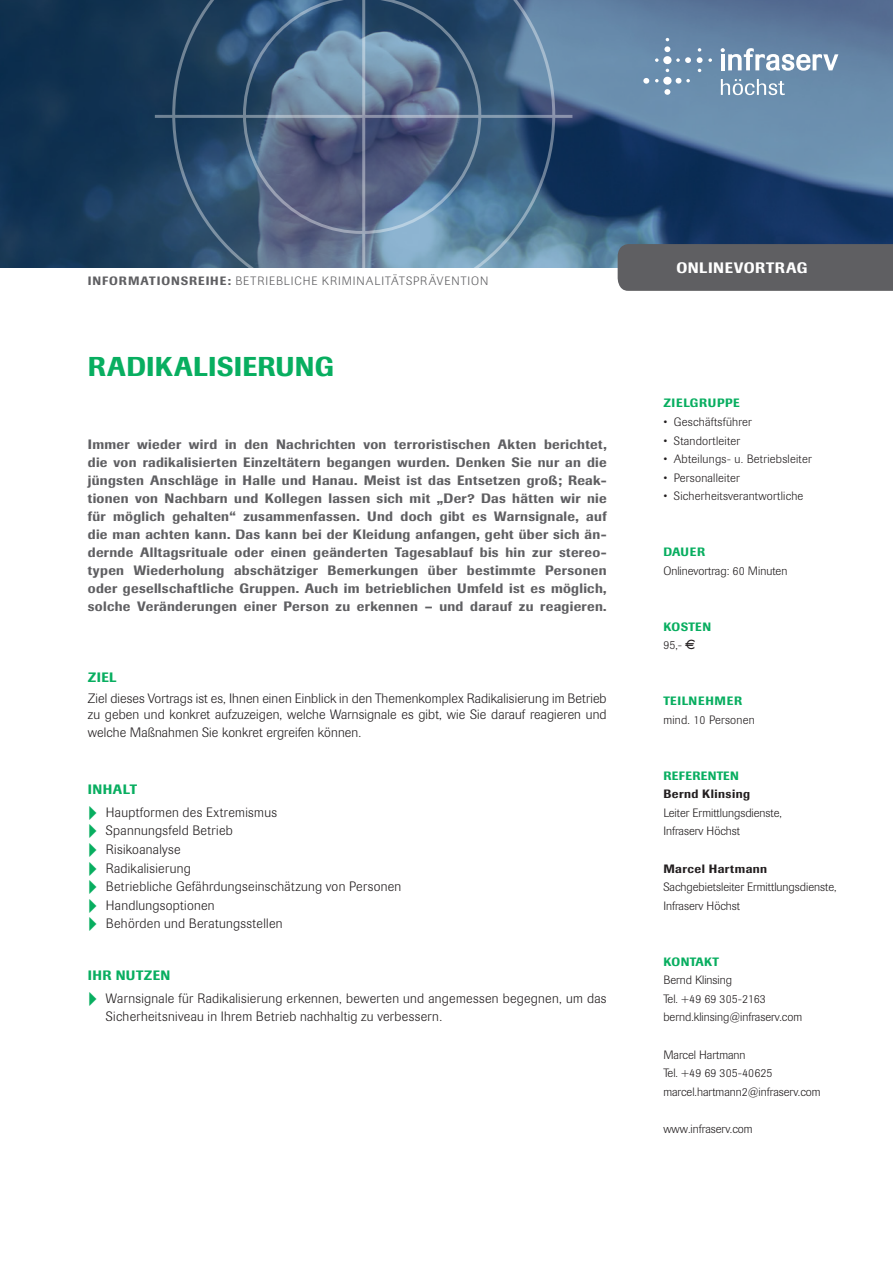
<style>
.page{position:relative;width:893px;height:1263px;background:#fff}
.page>*{position:absolute;margin:0;border:0;box-sizing:border-box;transform-origin:0 0}
.t1{font:500 27px "Imago";letter-spacing:.01em;color:#08ae60}
.t2{font:500 15px "Imago";letter-spacing:.035em;color:#fff}
.t3{font:500 13.5px/18px "Imago";letter-spacing:.025em;color:#5f5f62;text-align:justify}
.t4{font:300 13.5px/18.6px "Imago";letter-spacing:.02em;color:#231f20}
.t5{font:500 13.5px "Imago";letter-spacing:.03em;color:#08ae60}
.t6{font:300 12px/18.6px "Imago";color:#231f20}
.t7{font:300 12px "Imago";letter-spacing:.02em;color:#231f20}
.t8{font:300 12px "Imago";letter-spacing:.08em;color:#5f5f62}
.t9{font:500 12px "Imago";letter-spacing:.035em;color:#231f20}
.t10{font:500 12px/18.6px "Imago";letter-spacing:.04em;color:#08ae60}
.t11{font:500 12px "Imago";letter-spacing:.06em;color:#08ae60}
.t12{font:500 12px "Imago";letter-spacing:.02em;color:#08ae60}
.s1{font-weight:500}
.s2{font-weight:300;color:#231f20}
.s3{font-family:"Euro font";font-weight:400;color:#231f20}
</style>
<div class="page">
<svg style="left:0;top:0;width:893px;height:268px;background:#345577"></svg>
<div style="left:618px;top:244px;width:275px;height:47px;background:#5f5f62"></div>
<hr style="left:155px;top:115px;width:417px;height:3px;background:#fff">
<svg style="left:172px;top:0;width:383px;height:268px;background:#4b6785"></svg>
<svg style="left:721px;top:48px;width:117px;height:23px"></svg>
<svg style="left:721px;top:79px;width:64px;height:16px"></svg>
<div style="left:663px;top:56px;width:9px;height:8px;background:#fff;border-radius:50%"></div>
<svg style="left:676px;top:57px;width:15px;height:6px"></svg>
<svg style="left:655px;top:58px;width:4px;height:4px"></svg>
<svg style="left:655px;top:79px;width:4px;height:3px"></svg>
<svg style="left:676px;top:78px;width:14px;height:6px"></svg>
<svg style="left:643px;top:78px;width:6px;height:6px"></svg>
<svg style="left:664px;top:89px;width:6px;height:6px"></svg>
<svg style="left:664px;top:38px;width:6px;height:14px"></svg>
<div style="left:663px;top:77px;width:9px;height:8px;background:#fff;border-radius:50%"></div>
<svg style="left:697px;top:48px;width:15px;height:15px"></svg>
<p class="t8" style="left:88px;top:274px;width:402px"><span class="s1">INFORMATIONSREIHE:</span> BETRIEBLICHE KRIMINALITÄTSPRÄVENTION</p>
<h1 class="t1" style="left:88px;top:351px;width:247px">RADIKALISIERUNG</h1>
<p class="t3" style="left:88px;top:435px;width:520px">Immer wieder wird in den Nachrichten von terroristischen Akten berichtet, die von radikalisierten Einzeltätern begangen wurden. Denken Sie nur an die jüngsten Anschläge in Halle und Hanau. Meist ist das Entsetzen groß; Reak&shy;tionen von Nachbarn und Kollegen lassen sich mit „Der? Das hätten wir nie für möglich gehalten“ zusammenfassen. Und doch gibt es Warnsignale, auf die man achten kann. Das kann bei der Kleidung anfangen, geht über sich än&shy;dernde Alltagsrituale oder einen geänderten Tagesablauf bis hin zur stereo&shy;typen Wiederholung abschätziger Bemerkungen über bestimmte Personen oder gesellschaftliche Gruppen. Auch im betrieblichen Umfeld ist es möglich, solche Veränderungen einer Person zu erkennen – und darauf zu reagieren.</p>
<p class="t5" style="left:88px;top:669px;width:30px">ZIEL</p>
<p class="t4" style="left:88px;top:690px;width:520px;line-height:16.2px">Ziel dieses Vortrags ist es, Ihnen einen Einblick in den Themenkomplex Radikalisierung im Betrieb zu geben und konkret aufzuzeigen, welche Warnsignale es gibt, wie Sie darauf reagieren und</p>
<p class="t4" style="left:88px;top:723px;width:275px">welche Maßnahmen Sie konkret ergreifen können.</p>
<p class="t5" style="left:88px;top:781px;width:51px">INHALT</p>
<p class="t4" style="left:106px;top:803px;width:297px">Hauptformen des Extremismus<br>Spannungsfeld Betrieb<br>Risikoanalyse<br>Radikalisierung<br>Betriebliche Gefährdungseinschätzung von Personen<br>Handlungsoptionen<br>Behörden und Beratungsstellen</p>
<p class="t5" style="left:88px;top:967px;width:84px">IHR NUTZEN</p>
<p class="t4" style="left:106px;top:989px;width:502px">Warnsignale für Radikalisierung erkennen, bewerten und angemessen begegnen, um das<br>Sicherheitsniveau in Ihrem Betrieb nachhaltig zu verbessern.</p>
<p class="t2" style="left:676px;top:258px;width:133px">ONLINEVORTRAG</p>
<p class="t11" style="left:663px;top:396px;width:78px">ZIELGRUPPE</p>
<p class="t7" style="left:663px;top:415px;width:90px">• Geschäftsführer</p>
<p class="t7" style="left:663px;top:434px;width:78px">• Standortleiter</p>
<p class="t7" style="left:663px;top:452px;width:150px">• Abteilungs- u. Betriebsleiter</p>
<p class="t7" style="left:663px;top:471px;width:78px">• Personalleiter</p>
<p class="t7" style="left:663px;top:490px;width:142px">• Sicherheitsverantwortliche</p>
<p class="t10" style="left:663px;top:543px;width:43px">DAUER</p>
<p class="t6" style="left:663px;top:562px;width:126px">Onlinevortrag: 60 Minuten</p>
<p class="t10" style="left:663px;top:617px;width:49px">KOSTEN<br><span class="s2">95,-</span> <span class="s3">E</span></p>
<p class="t11" style="left:663px;top:694px;width:80px">TEILNEHMER</p>
<p class="t7" style="left:663px;top:713px;width:93px">mind. 10 Personen</p>
<p class="t10" style="left:663px;top:766px;width:77px">REFERENTEN</p>
<p class="t9" style="left:663px;top:787px;width:88px">Bernd Klinsing</p>
<p class="t6" style="left:663px;top:803px;width:120px">Leiter Ermittlungsdienste,<br>Infraserv Höchst</p>
<p class="t9" style="left:663px;top:861px;width:105px">Marcel Hartmann</p>
<p class="t6" style="left:663px;top:878px;width:175px">Sachgebietsleiter Ermittlungsdienste,<br>Infraserv Höchst</p>
<p class="t12" style="left:663px;top:954px;width:57px">KONTAKT</p>
<p class="t6" style="left:663px;top:971px;width:140px">Bernd Klinsing<br>Tel. +49 69 305-2163 bernd.klinsing@infraserv.com</p>
<p class="t6" style="left:663px;top:1045px;width:159px">Marcel Hartmann<br>Tel. +49 69 305-40625 marcel.hartmann2@infraserv.com</p>
<p class="t6" style="left:663px;top:1120px;width:91px">www.infraserv.com</p>
</div>
